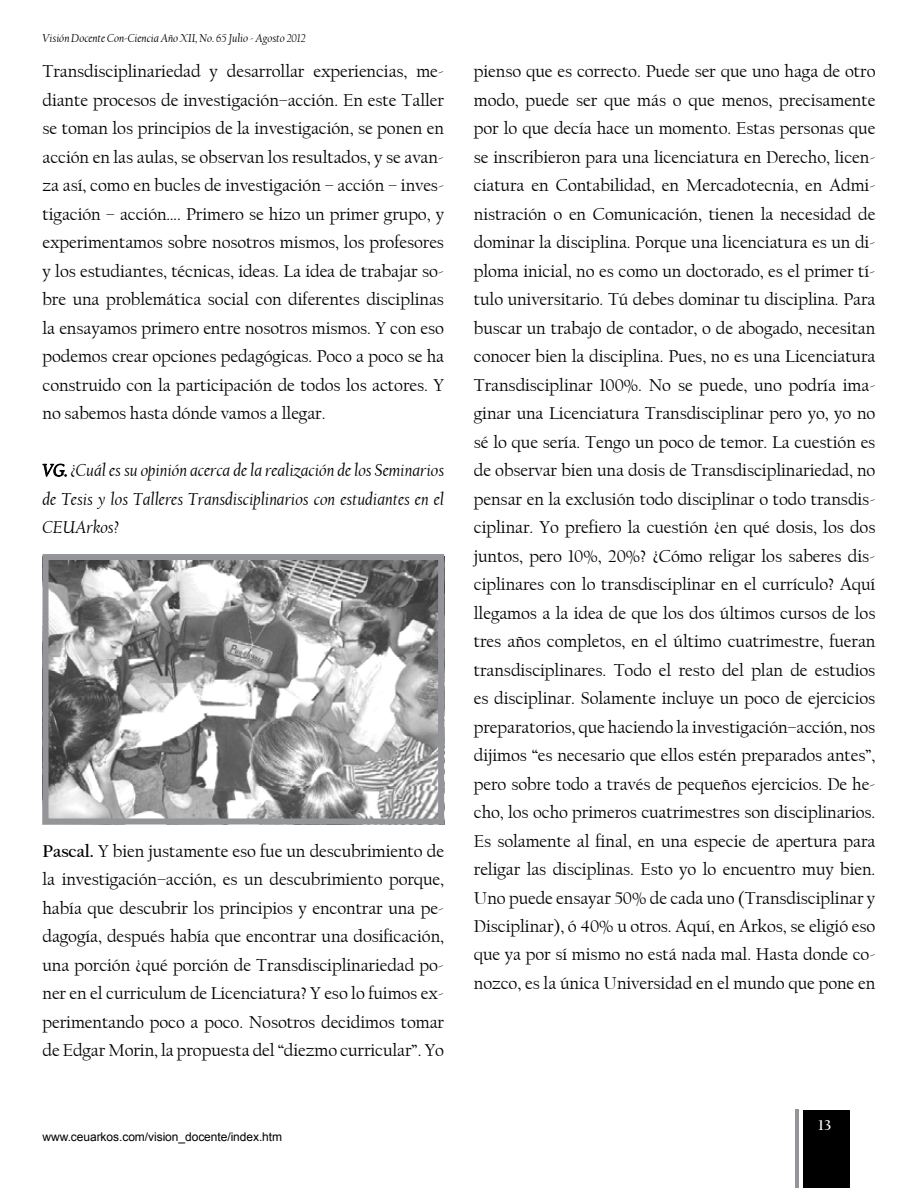
<style>
.page{position:relative;width:918px;height:1188px;background:#fff}
.page>*{position:absolute;margin:0;border:0;box-sizing:border-box;transform-origin:0 0}
.t1{font:18px/28.5px "Californian FB";letter-spacing:-.005em;color:#000;text-align:justify}
.t2{font:italic 18px/28.5px "Californian FB";letter-spacing:-.005em;color:#000;text-align:justify}
.t3{font:700 15px "Californian FB";color:#fff}
.t4{font:italic 12px "Californian FB";letter-spacing:-.005em;color:#000}
.t5{font:12px "Arial";letter-spacing:-.005em;color:#000}
.s1{font-weight:700}
</style>
<div class="page">
<div style="left:803px;top:1110px;width:46px;height:78px;background:#000"></div>
<hr style="left:796px;top:1110px;width:3px;height:78px;background:#939598">
<svg style="left:43px;top:464px;width:24px;height:13px"></svg>
<img style="left:50px;top:561px;width:387px;height:256px">
<div style="left:43px;top:554px;width:401px;height:270px;border:6px solid #939598"></div>
<p class="t4" style="left:43px;top:31px;width:265px">Visión Docente Con-Ciencia Año XII, No. 65 Julio - Agosto 2012</p>
<p class="t1" style="left:43px;top:57px;width:403px">Transdisciplinariedad y desarrollar experiencias, me&shy;diante procesos de investigación–acción. En este Taller se toman los principios de la investigación, se ponen en acción en las aulas, se observan los resultados, y se avan&shy;za así, como en bucles de investigación – acción – inves&shy;tigación – acción…. Primero se hizo un primer grupo, y experimentamos sobre nosotros mismos, los profesores y los estudiantes, técnicas, ideas. La idea de trabajar so&shy;bre una problemática social con diferentes disciplinas la ensayamos primero entre nosotros mismos. Y con eso podemos crear opciones pedagógicas. Poco a poco se ha construido con la participación de todos los actores. Y no sabemos hasta dónde vamos a llegar.</p>
<p class="t2" style="left:43px;top:456px;width:403px">VG. ¿Cuál es su opinión acerca de la realización de los Seminarios de Tesis y los Talleres Transdisciplinarios con estudiantes en el CEUArkos?</p>
<p class="t1" style="left:43px;top:837px;width:403px"><span class="s1">Pascal.</span> Y bien justamente eso fue un descubrimiento de la investigación–acción, es un descubrimiento porque, había que descubrir los principios y encontrar una pe&shy;dagogía, después había que encontrar una dosificación, una porción ¿qué porción de Transdisciplinariedad po&shy;ner en el curriculum de Licenciatura? Y eso lo fuimos ex&shy;perimentando poco a poco. Nosotros decidimos tomar de Edgar Morin, la propuesta del “diezmo curricular”. Yo</p>
<p class="t5" style="left:43px;top:1129px;width:241px">www.ceuarkos.com/vision_docente/index.htm</p>
<p class="t1" style="left:474px;top:57px;width:403px">pienso que es correcto. Puede ser que uno haga de otro modo, puede ser que más o que menos, precisamente por lo que decía hace un momento. Estas personas que se inscribieron para una licenciatura en Derecho, licen&shy;ciatura en Contabilidad, en Mercadotecnia, en Admi&shy;nistración o en Comunicación, tienen la necesidad de dominar la disciplina. Porque una licenciatura es un di&shy;ploma inicial, no es como un doctorado, es el primer tí&shy;tulo universitario. Tú debes dominar tu disciplina. Para buscar un trabajo de contador, o de abogado, necesitan conocer bien la disciplina. Pues, no es una Licenciatura Transdisciplinar 100%. No se puede, uno podría ima&shy;ginar una Licenciatura Transdisciplinar pero yo, yo no sé lo que sería. Tengo un poco de temor. La cuestión es de observar bien una dosis de Transdisciplinariedad, no pensar en la exclusión todo disciplinar o todo transdis&shy;ciplinar. Yo prefiero la cuestión ¿en qué dosis, los dos juntos, pero 10%, 20%? ¿Cómo religar los saberes dis&shy;ciplinares con lo transdisciplinar en el currículo? Aquí llegamos a la idea de que los dos últimos cursos de los tres años completos, en el último cuatrimestre, fueran transdisciplinares. Todo el resto del plan de estudios es disciplinar. Solamente incluye un poco de ejercicios preparatorios, que haciendo la investigación–acción, nos dijimos “es necesario que ellos estén preparados antes”, pero sobre todo a través de pequeños ejercicios. De he&shy;cho, los ocho primeros cuatrimestres son disciplinarios.<br>Es solamente al final, en una especie de apertura para religar las disciplinas. Esto yo lo encuentro muy bien.<br>Uno puede ensayar 50% de cada uno (Transdisciplinar y Disciplinar), ó 40% u otros. Aquí, en Arkos, se eligió eso que ya por sí mismo no está nada mal. Hasta donde co&shy;nozco, es la única Universidad en el mundo que pone en</p>
<p class="t3" style="left:819px;top:1117px;width:14px">13</p>
</div>
